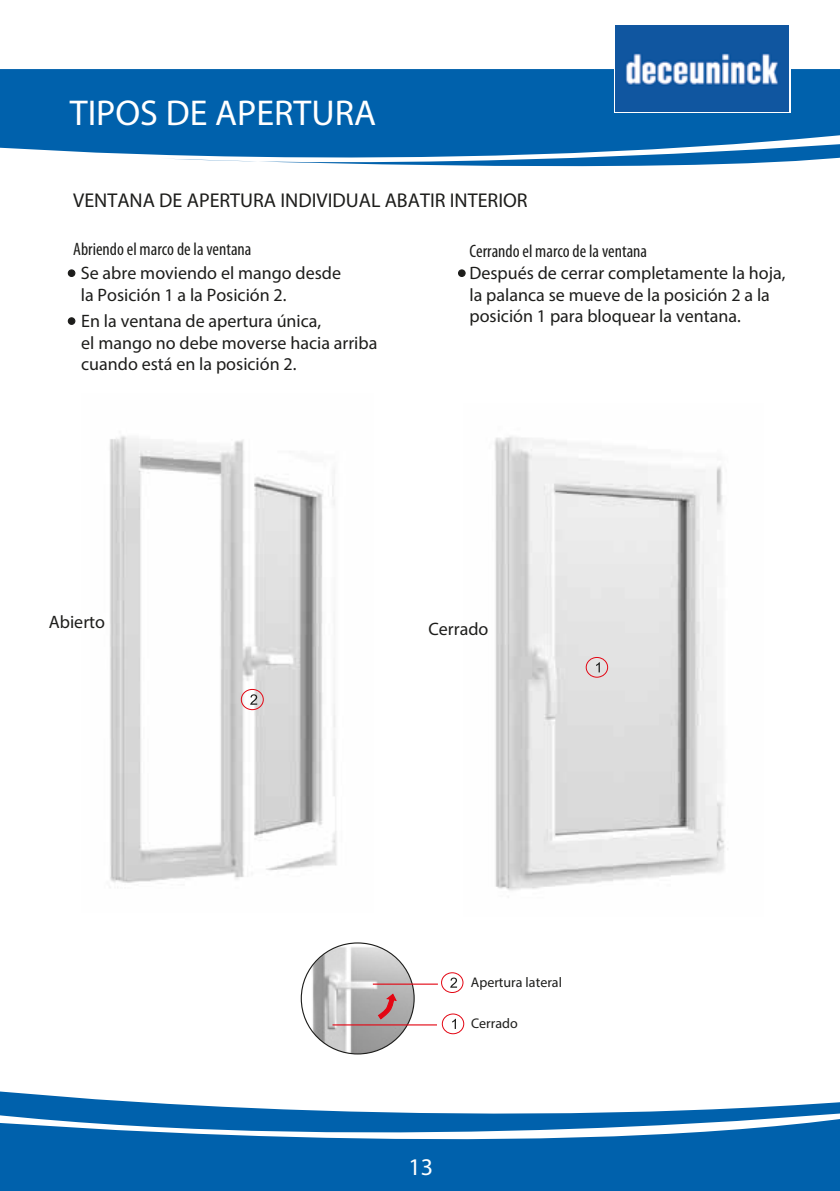
<style>
.page{position:relative;width:840px;height:1191px;background:#fff}
.page>*{position:absolute;margin:0;border:0;box-sizing:border-box;transform-origin:0 0}
.t1{font:36px "Myriad Pro";color:#fff}
.t2{font:24px "Myriad Pro";color:#fff}
.t3{font:20px "Myriad Pro";color:#1d1d1b}
.t4{font:18px/21.6px "Myriad Pro";color:#1d1d1b}
.t5{font:condensed 18px "Myriad Pro";color:#1d1d1b}
.t6{font:14px "Myriad Pro";color:#1d1d1b}
</style>
<div class="page">
<div style="left:441px;top:972px;width:22px;height:20px;border:1px solid #e30613;border-radius:50%"></div>
<svg style="left:450px;top:977px;width:7px;height:10px"></svg>
<div style="left:442px;top:1013px;width:21px;height:21px;border:1px solid #e30613;border-radius:50%"></div>
<svg style="left:452px;top:1019px;width:3px;height:10px"></svg>
<img style="left:302px;top:946px;width:112px;height:108px">
<hr style="left:372px;top:983px;width:65px;height:1px;background:#e30613">
<hr style="left:332px;top:1024px;width:105px;height:1px;background:#e30613">
<svg style="left:377px;top:992px;width:20px;height:30px"></svg>
<div style="left:0;top:1156px;width:839px;height:35px;background:#0061ac"></div>
<svg style="left:0;top:1091px;width:839px;height:65px;fill:#0061ac"></svg>
<div style="left:0;top:69px;width:839px;height:86px;background:#0061ac"></div>
<svg style="left:161px;top:143px;width:678px;height:24px"></svg>
<div style="left:68px;top:318px;width:7px;height:6px;background:#1d1d1b;border-radius:50%"></div>
<div style="left:68px;top:317px;width:7px;height:8px;border:1px solid #1d1d1b;border-radius:50%"></div>
<div style="left:68px;top:270px;width:7px;height:6px;background:#1d1d1b;border-radius:50%"></div>
<div style="left:68px;top:269px;width:7px;height:8px;border:1px solid #1d1d1b;border-radius:50%"></div>
<div style="left:458px;top:270px;width:7px;height:6px;background:#1d1d1b;border-radius:50%"></div>
<div style="left:457px;top:269px;width:8px;height:8px;border:1px solid #1d1d1b;border-radius:50%"></div>
<div style="left:613px;top:24px;width:176px;height:89px;background:#fff"></div>
<img style="left:615px;top:25px;width:173px;height:87px">
<img style="left:494px;top:436px;width:231px;height:455px">
<div style="left:585px;top:657px;width:22px;height:20px;border:1px solid #e30613;border-radius:50%"></div>
<svg style="left:595px;top:662px;width:4px;height:10px"></svg>
<img style="left:109px;top:436px;width:228px;height:447px">
<div style="left:241px;top:689px;width:22px;height:21px;border:1px solid #e30613;border-radius:50%"></div>
<svg style="left:250px;top:694px;width:7px;height:10px"></svg>
<h1 class="t1" style="left:70px;top:90px;width:308px">TIPOS DE APERTURA</h1>
<p class="t3" style="left:73px;top:188px;width:455px">VENTANA DE APERTURA INDIVIDUAL ABATIR INTERIOR</p>
<p class="t5" style="left:73px;top:238px;width:180px">Abriendo el marco de la ventana</p>
<p class="t4" style="left:81px;top:262px;width:261px">Se abre moviendo el mango desde la Posición 1 a la Posición 2.</p>
<p class="t4" style="left:81px;top:310px;width:297px">En la ventana de apertura única,<br>el mango no debe moverse hacia arriba cuando está en la posición 2.</p>
<p class="t5" style="left:469px;top:241px;width:179px">Cerrando el marco de la ventana</p>
<p class="t4" style="left:469px;top:262px;width:317px">Después de cerrar completamente la hoja, la palanca se mueve de la posición 2 a la posición 1 para bloquear la ventana.</p>
<p class="t4" style="left:49px;top:611px;width:58px">Abierto</p>
<p class="t4" style="left:428px;top:617px;width:61px">Cerrado</p>
<p class="t6" style="left:470px;top:973px;width:93px">Apertura lateral</p>
<p class="t6" style="left:471px;top:1014px;width:48px">Cerrado</p>
<h2 class="t2" style="left:408px;top:1152px;width:26px">13</h2>
</div>
